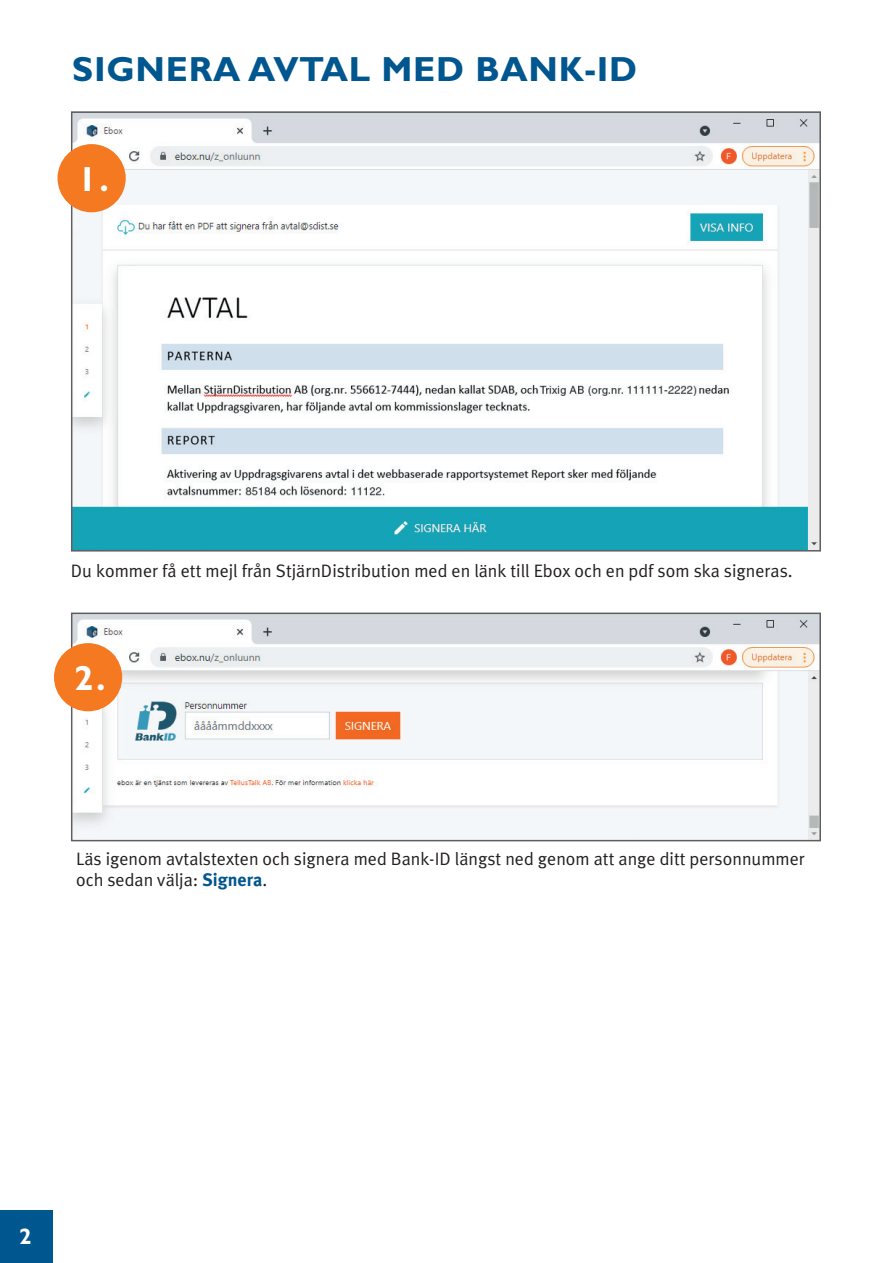
<style>
.page{position:relative;width:893px;height:1263px;background:#fff}
.page>*{position:absolute;margin:0;border:0;box-sizing:border-box;transform-origin:0 0}
.t1{font:700 34.95px "Gill Sans";letter-spacing:.02em;color:#00568e}
.t2{font:700 34.95px "Gill Sans";color:#fff}
.t3{font:700 22.5px "Gill Sans";color:#fff}
.t4{font:18px/21.6px "Meta Plus Roman";color:#231f20}
.s1{font-family:"Meta Plus";font-weight:700;color:#00568e}
</style>
<div class="page">
<div style="left:0;top:1210px;width:53px;height:53px;background:#00568e"></div>
<img style="left:74px;top:114px;width:744px;height:434px">
<div style="left:71px;top:111px;width:750px;height:440px;border:2px solid #5f5f62"></div>
<div style="left:58px;top:144px;width:68px;height:68px;background:#f47921;border-radius:50%"></div>
<img style="left:74px;top:615px;width:744px;height:223px">
<div style="left:71px;top:612px;width:750px;height:229px;border:2px solid #5f5f62"></div>
<div style="left:54px;top:643px;width:68px;height:68px;background:#f47921;border-radius:50%"></div>
<h1 class="t1" style="left:72px;top:49px;width:567px">SIGNERA AVTAL MED BANK-ID</h1>
<h1 class="t2" style="left:78px;top:159px;width:33px">1.</h1>
<p class="t4" style="left:71px;top:560px;width:723px">Du kommer få ett mejl från StjärnDistribution med en länk till Ebox och en pdf som ska signeras.</p>
<h1 class="t2" style="left:74px;top:658px;width:33px">2.</h1>
<p class="t4" style="left:76px;top:847px;width:730px">Läs igenom avtalstexten och signera med Bank-ID längst ned genom att ange ditt personnummer och sedan välja: <span class="s1">Signera</span>.</p>
<p class="t3" style="left:19px;top:1223px;width:14px">2</p>
</div>
